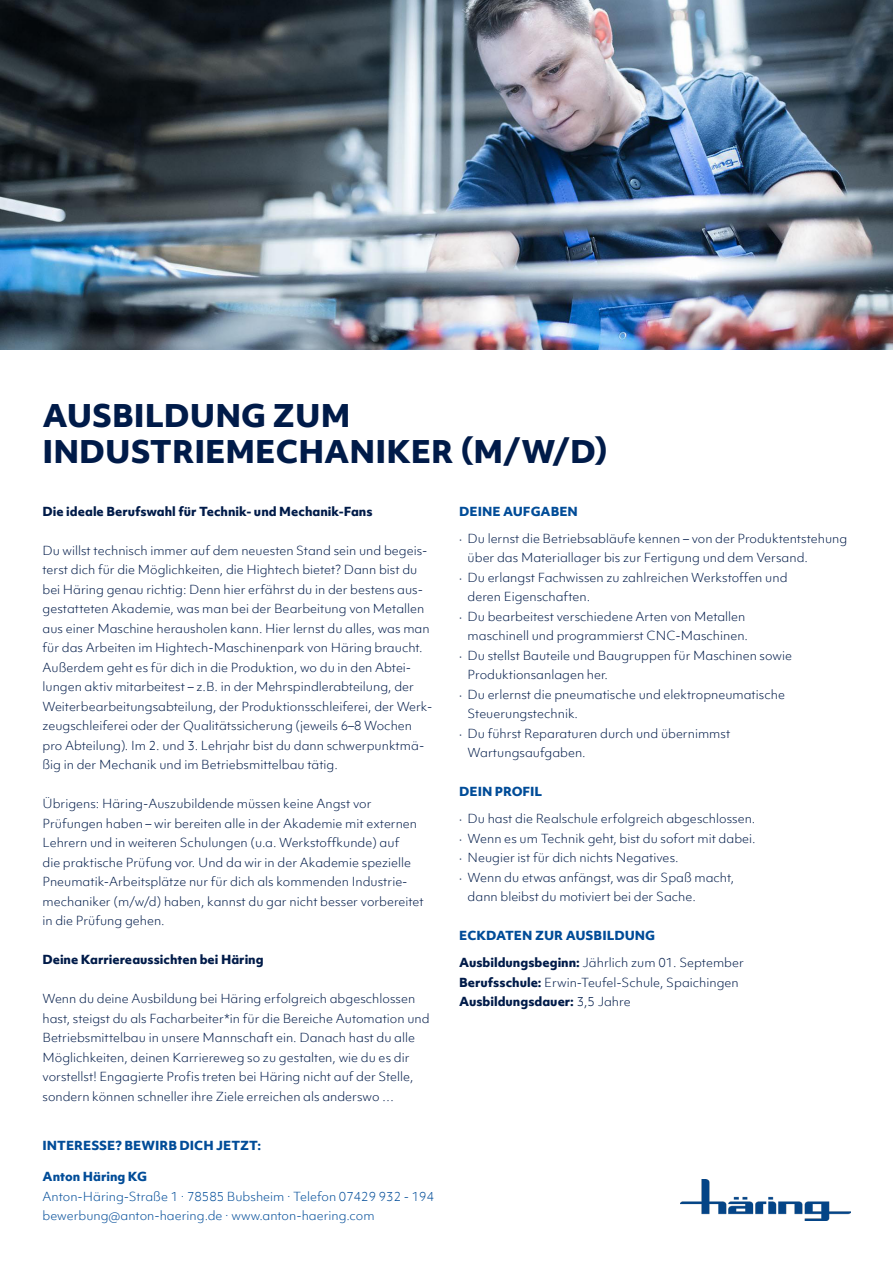
<style>
.page{position:relative;width:893px;height:1263px;background:#fff}
.page>*{position:absolute;margin:0;border:0;box-sizing:border-box;transform-origin:0 0}
.t1{font:800 30px/36px "Objektiv Mk 1";color:#001b49}
.t2{font:300 12px/19.5px "Objektiv Mk 1";color:#001b49}
.t3{font:300 12px/19.5px "Objektiv Mk 1";color:#014c98}
.t4{font:800 12px "Objektiv Mk 1";color:#014c98}
.t5{font:800 12px "Objektiv Mk 1";color:#001b49}
.s1{font-family:"Atten New";font-weight:400}
.s2{font-weight:800}
</style>
<div class="page">
<img style="left:680px;top:1179px;width:170px;height:41px">
<img style="left:0;top:0;width:893px;height:350px">
<h1 class="t1" style="left:43px;top:397px;width:567px">AUSBILDUNG ZUM<br>INDUSTRIEMECHANIKER (M/W/D)</h1>
<p class="t5" style="left:43px;top:502px;width:332px">Die ideale Berufswahl für Technik- und Mechanik-Fans</p>
<p class="t2" style="left:43px;top:540px;width:391px">Du willst technisch immer auf dem neuesten Stand sein und begeis&shy;terst dich für die Möglichkeiten, die Hightech bietet? Dann bist du bei Häring genau richtig: Denn hier erfährst du in der bestens aus&shy;gestatteten Akademie, was man bei der Bearbeitung von Metallen aus einer Maschine herausholen kann. Hier lernst du alles, was man für das Arbeiten im Hightech-Maschinenpark von Häring braucht.<br>Außerdem geht es für dich in die Produktion, wo du in den Abtei&shy;lungen aktiv mitarbeitest – z.B. in der Mehrspindlerabteilung, der Weiterbearbeitungsabteilung, der Produktionsschleiferei, der Werk&shy;zeugschleiferei oder der Qualitätssicherung (jeweils 6–8 Wochen pro Abteilung). Im 2. und 3. Lehrjahr bist du dann schwerpunktmä&shy;ßig in der Mechanik und im Betriebsmittelbau tätig.</p>
<p class="t2" style="left:43px;top:794px;width:383px">Übrigens: Häring-Auszubildende müssen keine Angst vor Prüfungen haben – wir bereiten alle in der Akademie mit externen Lehrern und in weiteren Schulungen (u.a. Werkstoffkunde) auf<br>die praktische Prüfung vor. Und da wir in der Akademie spezielle Pneumatik-Arbeitsplätze nur für dich als kommenden Industrie&shy;mechaniker (m/w/d) haben, kannst du gar nicht besser vorbereitet in die Prüfung gehen.</p>
<p class="t5" style="left:43px;top:951px;width:223px">Deine Karriereaussichten bei Häring</p>
<p class="t2" style="left:43px;top:989px;width:389px">Wenn du deine Ausbildung bei Häring erfolgreich abgeschlossen hast, steigst du als Facharbeiter*in für die Bereiche Automation und Betriebsmittelbau in unsere Mannschaft ein. Danach hast du alle Möglichkeiten, deinen Karriereweg so zu gestalten, wie du es dir vorstellst! Engagierte Profis treten bei Häring nicht auf der Stelle, sondern können schneller ihre Ziele erreichen als anderswo …</p>
<p class="t4" style="left:43px;top:1137px;width:220px">INTERESSE? BEWIRB DICH JETZT:</p>
<p class="t4" style="left:43px;top:1168px;width:106px">Anton Häring KG</p>
<p class="t3" style="left:43px;top:1187px;width:393px">Anton-Häring-Straße 1 ∙ 78585 Bubsheim ∙ Telefon 07429 932 - 194 bewerbung@anton-haering.de ∙ www.anton-haering.com</p>
<p class="t4" style="left:459px;top:502px;width:120px">DEINE AUFGABEN</p>
<p class="t2" style="left:459px;top:528px;width:389px"><span class="s1">·</span> Du lernst die Betriebsabläufe kennen – von der Produktentstehung</p>
<p class="t2" style="left:468px;top:548px;width:342px">über das Materiallager bis zur Fertigung und dem Versand.</p>
<p class="t2" style="left:459px;top:567px;width:330px"><span class="s1">·</span> Du erlangst Fachwissen zu zahlreichen Werkstoffen und</p>
<p class="t2" style="left:468px;top:587px;width:124px">deren Eigenschaften.</p>
<p class="t2" style="left:459px;top:606px;width:288px"><span class="s1">·</span> Du bearbeitest verschiedene Arten von Metallen</p>
<p class="t2" style="left:468px;top:626px;width:282px">maschinell und programmierst CNC-Maschinen.</p>
<p class="t2" style="left:459px;top:645px;width:334px"><span class="s1">·</span> Du stellst Bauteile und Baugruppen für Maschinen sowie</p>
<p class="t2" style="left:468px;top:665px;width:142px">Produktionsanlagen her.</p>
<p class="t2" style="left:459px;top:684px;width:327px"><span class="s1">·</span> Du erlernst die pneumatische und elektropneumatische</p>
<p class="t2" style="left:468px;top:704px;width:112px">Steuerungstechnik.</p>
<p class="t2" style="left:459px;top:723px;width:272px"><span class="s1">·</span> Du führst Reparaturen durch und übernimmst</p>
<p class="t2" style="left:468px;top:743px;width:120px">Wartungsaufgaben.</p>
<p class="t4" style="left:459px;top:783px;width:85px">DEIN PROFIL</p>
<p class="t2" style="left:459px;top:809px;width:298px"><span class="s1">·</span> Du hast die Realschule erfolgreich abgeschlossen.</p>
<p class="t2" style="left:459px;top:828px;width:298px"><span class="s1">·</span> Wenn es um Technik geht, bist du sofort mit dabei.</p>
<p class="t2" style="left:459px;top:848px;width:221px"><span class="s1">·</span> Neugier ist für dich nichts Negatives.</p>
<p class="t2" style="left:459px;top:867px;width:276px"><span class="s1">·</span> Wenn du etwas anfängst, was dir Spaß macht,</p>
<p class="t2" style="left:468px;top:887px;width:230px">dann bleibst du motiviert bei der Sache.</p>
<p class="t4" style="left:459px;top:927px;width:197px">ECKDATEN ZUR AUSBILDUNG</p>
<p class="t2" style="left:459px;top:953px;width:286px"><span class="s2">Ausbildungsbeginn:</span> Jährlich zum 01. September<br><span class="s2">Berufsschule:</span> Erwin-Teufel-Schule, Spaichingen<br><span class="s2">Ausbildungsdauer:</span> 3,5 Jahre</p>
</div>
